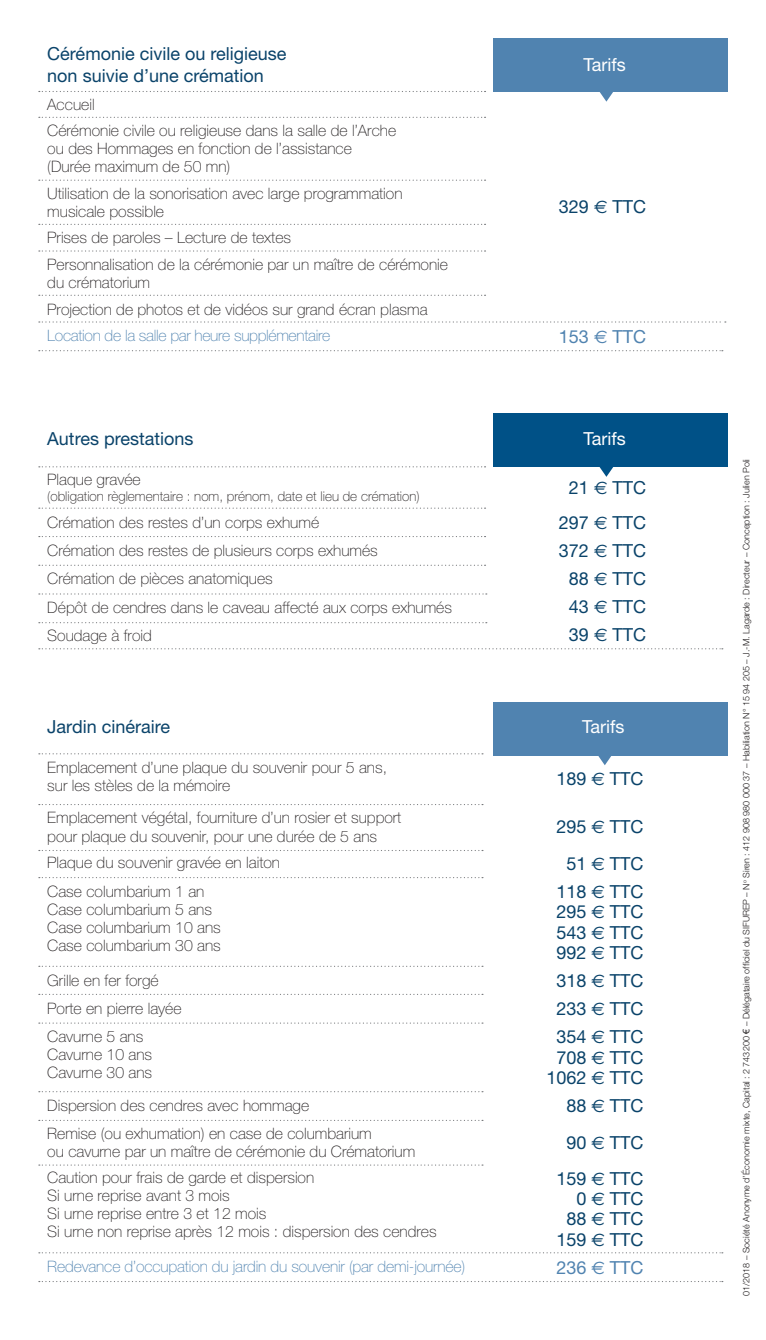
<style>
.page{position:relative;width:766px;height:1340px;background:#fff}
.page>*{position:absolute;margin:0;border:0;box-sizing:border-box;transform-origin:0 0}
.t1{font:18px "Helvetica Neue LT Std";color:#0a436a}
.t2{font:18px "Helvetica Neue LT Std";color:#fff}
.t3{font:18px "Helvetica Neue LT Std";color:#5083b0}
.t4{font:100 15.75px "Helvetica Neue LT Std";color:#231f20}
.t5{font:100 15.75px "Helvetica Neue LT Std";letter-spacing:-.01em;color:#5083b0}
.t6{font:100 13.5px "Helvetica Neue LT Std";color:#231f20}
.t7{font:300 9px "Helvetica Neue LT Std";color:#231f20}
.s1{font-family:"Euro Sans"}
.s2{font-family:"Arial";font-weight:400}
</style>
<div class="page">
<div style="left:492px;top:38px;width:235px;height:54px;background:#5083b0"></div>
<svg style="left:599px;top:92px;width:14px;height:10px"></svg>
<svg style="left:39px;top:321px;width:686px;height:1px"></svg>
<svg style="left:39px;top:250px;width:446px;height:1px"></svg>
<svg style="left:39px;top:224px;width:446px;height:1px"></svg>
<svg style="left:39px;top:180px;width:446px;height:1px"></svg>
<svg style="left:39px;top:117px;width:446px;height:1px"></svg>
<svg style="left:39px;top:91px;width:446px;height:1px"></svg>
<svg style="left:39px;top:350px;width:683px;height:1px"></svg>
<div style="left:492px;top:413px;width:235px;height:54px;background:#005187"></div>
<svg style="left:599px;top:467px;width:15px;height:10px"></svg>
<svg style="left:39px;top:564px;width:446px;height:2px"></svg>
<svg style="left:39px;top:536px;width:446px;height:1px"></svg>
<svg style="left:39px;top:507px;width:446px;height:1px"></svg>
<svg style="left:39px;top:466px;width:446px;height:1px"></svg>
<svg style="left:39px;top:622px;width:447px;height:1px"></svg>
<svg style="left:39px;top:593px;width:447px;height:1px"></svg>
<div style="left:492px;top:702px;width:235px;height:53px;background:#5083b0"></div>
<svg style="left:594px;top:755px;width:20px;height:10px"></svg>
<svg style="left:39px;top:1164px;width:444px;height:1px"></svg>
<svg style="left:39px;top:1119px;width:444px;height:1px"></svg>
<svg style="left:39px;top:1091px;width:444px;height:1px"></svg>
<svg style="left:39px;top:1022px;width:444px;height:1px"></svg>
<svg style="left:39px;top:993px;width:444px;height:1px"></svg>
<svg style="left:39px;top:965px;width:444px;height:1px"></svg>
<svg style="left:39px;top:877px;width:444px;height:1px"></svg>
<svg style="left:39px;top:850px;width:444px;height:1px"></svg>
<svg style="left:39px;top:804px;width:444px;height:1px"></svg>
<svg style="left:39px;top:753px;width:444px;height:1px"></svg>
<svg style="left:39px;top:295px;width:446px;height:1px"></svg>
<svg style="left:39px;top:648px;width:683px;height:1px"></svg>
<svg style="left:39px;top:1252px;width:683px;height:1px"></svg>
<p class="t1" style="left:47px;top:43px;width:241px">Cérémonie civile ou religieuse</p>
<p class="t1" style="left:47px;top:65px;width:218px">non suivie d’une crémation</p>
<p class="t4" style="left:47px;top:95px;width:49px">Accueil</p>
<p class="t2" style="left:583px;top:54px;width:44px">Tarifs</p>
<p class="t4" style="left:47px;top:122px;width:350px">Cérémonie civile ou religieuse dans la salle de l’Arche</p>
<p class="t4" style="left:47px;top:140px;width:306px">ou des Hommages en fonction de l’assistance</p>
<p class="t4" style="left:47px;top:158px;width:184px">(Durée maximum de 50 mn)</p>
<p class="t4" style="left:47px;top:184px;width:356px">Utilisation de la sonorisation avec large programmation</p>
<p class="t4" style="left:47px;top:202px;width:118px">musicale possible</p>
<p class="t4" style="left:47px;top:229px;width:245px">Prises de paroles – Lecture de textes</p>
<p class="t4" style="left:47px;top:255px;width:402px">Personnalisation de la cérémonie par un maître de cérémonie</p>
<p class="t4" style="left:47px;top:273px;width:104px">du crématorium</p>
<p class="t4" style="left:47px;top:300px;width:381px">Projection de photos et de vidéos sur grand écran plasma</p>
<p class="t5" style="left:47px;top:326px;width:284px">Location de la salle par heure supplémentaire</p>
<p class="t3" style="left:558px;top:325px;width:89px">153 <span class="s1">€</span> TTC</p>
<p class="t1" style="left:558px;top:196px;width:89px">329 <span class="s1">€</span> TTC</p>
<p class="t1" style="left:47px;top:428px;width:148px">Autres prestations</p>
<p class="t2" style="left:583px;top:428px;width:44px">Tarifs</p>
<p class="t4" style="left:47px;top:470px;width:95px">Plaque gravée</p>
<p class="t6" style="left:47px;top:488px;width:374px">(obligation règlementaire : nom, prénom, date et lieu de crémation)</p>
<p class="t1" style="left:568px;top:476px;width:79px">21 <span class="s1">€</span> TTC</p>
<p class="t4" style="left:47px;top:513px;width:273px">Crémation des restes d’un corps exhumé</p>
<p class="t1" style="left:558px;top:511px;width:89px">297 <span class="s1">€</span> TTC</p>
<p class="t4" style="left:47px;top:541px;width:332px">Crémation des restes de plusieurs corps exhumés</p>
<p class="t1" style="left:558px;top:540px;width:89px">372 <span class="s1">€</span> TTC</p>
<p class="t4" style="left:47px;top:569px;width:227px">Crémation de pièces anatomiques</p>
<p class="t1" style="left:568px;top:568px;width:79px">88 <span class="s1">€</span> TTC</p>
<p class="t4" style="left:47px;top:598px;width:406px">Dépôt de cendres dans le caveau affecté aux corps exhumés</p>
<p class="t1" style="left:568px;top:596px;width:79px">43 <span class="s1">€</span> TTC</p>
<p class="t4" style="left:47px;top:626px;width:106px">Soudage à froid</p>
<p class="t1" style="left:568px;top:624px;width:79px">39 <span class="s1">€</span> TTC</p>
<p class="t1" style="left:47px;top:716px;width:124px">Jardin cinéraire</p>
<p class="t2" style="left:582px;top:716px;width:44px">Tarifs</p>
<p class="t4" style="left:47px;top:758px;width:341px">Emplacement d’une plaque du souvenir pour 5 ans,</p>
<p class="t4" style="left:47px;top:776px;width:184px">sur les stèles de la mémoire</p>
<p class="t1" style="left:556px;top:768px;width:89px">189 <span class="s1">€</span> TTC</p>
<p class="t4" style="left:47px;top:808px;width:355px">Emplacement végétal, fourniture d’un rosier et support</p>
<p class="t4" style="left:47px;top:827px;width:331px">pour plaque du souvenir, pour une durée de 5 ans</p>
<p class="t1" style="left:556px;top:816px;width:89px">295 <span class="s1">€</span> TTC</p>
<p class="t4" style="left:47px;top:853px;width:234px">Plaque du souvenir gravée en laiton</p>
<p class="t1" style="left:566px;top:852px;width:79px">51 <span class="s1">€</span> TTC</p>
<p class="t4" style="left:47px;top:882px;width:159px">Case columbarium 1 an</p>
<p class="t4" style="left:47px;top:900px;width:166px">Case columbarium 5 ans</p>
<p class="t4" style="left:47px;top:918px;width:175px">Case columbarium 10 ans</p>
<p class="t4" style="left:47px;top:936px;width:175px">Case columbarium 30 ans</p>
<p class="t1" style="left:556px;top:881px;width:89px">118 <span class="s1">€</span> TTC</p>
<p class="t1" style="left:556px;top:901px;width:89px">295 <span class="s1">€</span> TTC</p>
<p class="t1" style="left:556px;top:921px;width:89px">543 <span class="s1">€</span> TTC</p>
<p class="t1" style="left:556px;top:941px;width:89px">992 <span class="s1">€</span> TTC</p>
<p class="t4" style="left:47px;top:970px;width:113px">Grille en fer forgé</p>
<p class="t1" style="left:556px;top:970px;width:89px">318 <span class="s1">€</span> TTC</p>
<p class="t4" style="left:47px;top:999px;width:136px">Porte en pierre layée</p>
<p class="t1" style="left:556px;top:998px;width:89px">233 <span class="s1">€</span> TTC</p>
<p class="t4" style="left:47px;top:1027px;width:97px">Cavurne 5 ans</p>
<p class="t4" style="left:47px;top:1045px;width:106px">Cavurne 10 ans</p>
<p class="t4" style="left:47px;top:1063px;width:106px">Cavurne 30 ans</p>
<p class="t1" style="left:556px;top:1026px;width:89px">354 <span class="s1">€</span> TTC</p>
<p class="t1" style="left:556px;top:1046px;width:89px">708 <span class="s1">€</span> TTC</p>
<p class="t1" style="left:546px;top:1066px;width:99px">1062 <span class="s1">€</span> TTC</p>
<p class="t4" style="left:47px;top:1095px;width:263px">Dispersion des cendres avec hommage</p>
<p class="t1" style="left:566px;top:1094px;width:79px">88 <span class="s1">€</span> TTC</p>
<p class="t4" style="left:47px;top:1124px;width:326px">Remise (ou exhumation) en case de columbarium</p>
<p class="t4" style="left:47px;top:1142px;width:369px">ou cavurne par un maître de cérémonie du Crématorium</p>
<p class="t1" style="left:566px;top:1131px;width:79px">90 <span class="s1">€</span> TTC</p>
<p class="t4" style="left:47px;top:1168px;width:268px">Caution pour frais de garde et dispersion</p>
<p class="t4" style="left:47px;top:1186px;width:184px">Si urne reprise avant 3 mois</p>
<p class="t4" style="left:47px;top:1204px;width:220px">Si urne reprise entre 3 et 12 mois</p>
<p class="t4" style="left:47px;top:1222px;width:391px">Si urne non reprise après 12 mois : dispersion des cendres</p>
<p class="t1" style="left:556px;top:1167px;width:89px">159 <span class="s1">€</span> TTC</p>
<p class="t1" style="left:576px;top:1187px;width:69px">0<span class="s1">€</span> TTC</p>
<p class="t1" style="left:566px;top:1208px;width:79px">88 <span class="s1">€</span> TTC</p>
<p class="t1" style="left:556px;top:1228px;width:89px">159 <span class="s1">€</span> TTC</p>
<p class="t5" style="left:47px;top:1257px;width:419px">Redevance d’occupation du jardin du souvenir (par demi-journée)</p>
<p class="t3" style="left:556px;top:1256px;width:89px">236 <span class="s1">€</span> TTC</p>
<p class="t7" style="left:740px;top:1295px;width:838px;rotate:-90deg">01/2018 – Société Anonyme d’Économie mixte, Capital : 2743200 <span class="s2">€</span> – Délégataire officiel du SIFUREP – N<sup>o</sup> Siren : 412 908 980 000 37 – Habiliation N° 15 94 205 – J.-M. Lagarde : Directeur – Conception : Julien Poli</p>
</div>
